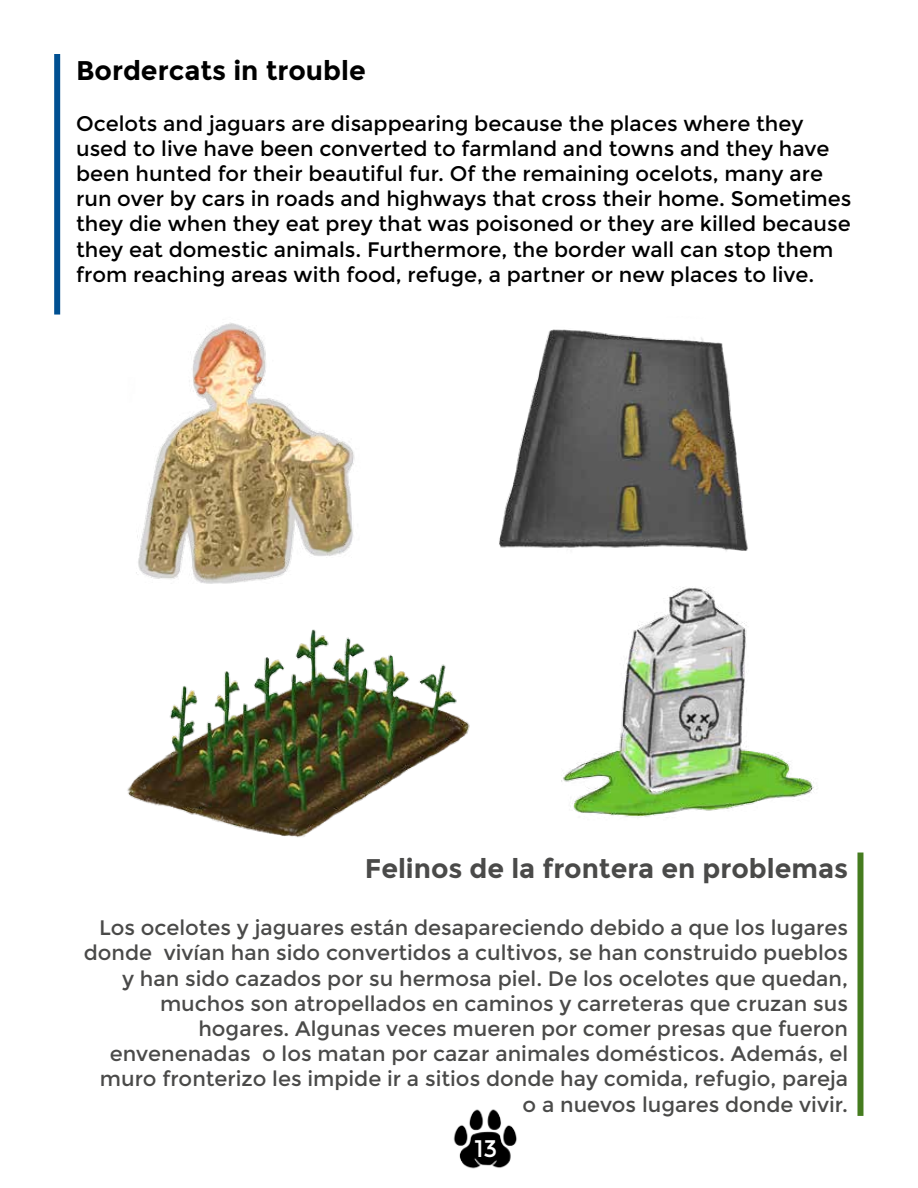
<style>
.page{position:relative;width:918px;height:1188px;background:#fff}
.page>*{position:absolute;margin:0;border:0;box-sizing:border-box;transform-origin:0 0}
.t1{font:700 27px "Montserrat";color:#4a4a49}
.t2{font:700 27px "Montserrat";color:#000}
.t3{font:24px "Montserrat";color:#fff}
.t4{font:21px/25.2px "Montserrat";color:#4a4a49;text-align:right}
.t5{font:21px/25.2px "Montserrat";color:#000}
</style>
<div class="page">
<img style="left:453px;top:1109px;width:64px;height:60px">
<div style="left:54px;top:54px;width:6px;height:261px;background:#005092"></div>
<div style="left:857px;top:853px;width:6px;height:263px;background:#457c1f"></div>
<img style="left:136px;top:322px;width:219px;height:262px">
<img style="left:561px;top:587px;width:253px;height:230px">
<img style="left:127px;top:629px;width:343px;height:209px">
<img style="left:499px;top:329px;width:249px;height:222px">
<p class="t2" style="left:76px;top:55px;width:291px">Bordercats in trouble</p>
<p class="t5" style="left:76px;top:111px;width:777px">Ocelots and jaguars are disappearing because the places where they used to live have been converted to farmland and towns and they have been hunted for their beautiful fur. Of the remaining ocelots, many are run over by cars in roads and highways that cross their home. Sometimes they die when they eat prey that was poisoned or they are killed because they eat domestic animals. Furthermore, the border wall can stop them from reaching areas with food, refuge, a partner or new places to live.</p>
<p class="t1" style="left:365px;top:852px;width:485px">Felinos de la frontera en problemas</p>
<p class="t4" style="left:84px;top:915px;width:766px">Los ocelotes y jaguares están desapareciendo debido a que los lugares donde vivían han sido convertidos a cultivos, se han construido pueblos y han sido cazados por su hermosa piel. De los ocelotes que quedan, muchos son atropellados en caminos y carreteras que cruzan sus hogares. Algunas veces mueren por comer presas que fueron envenenadas o los matan por cazar animales domésticos. Además, el muro fronterizo les impide ir a sitios donde hay comida, refugio, pareja o a nuevos lugares donde vivir.</p>
<p class="t3" style="left:474px;top:1135px;width:25px">13</p>
</div>
